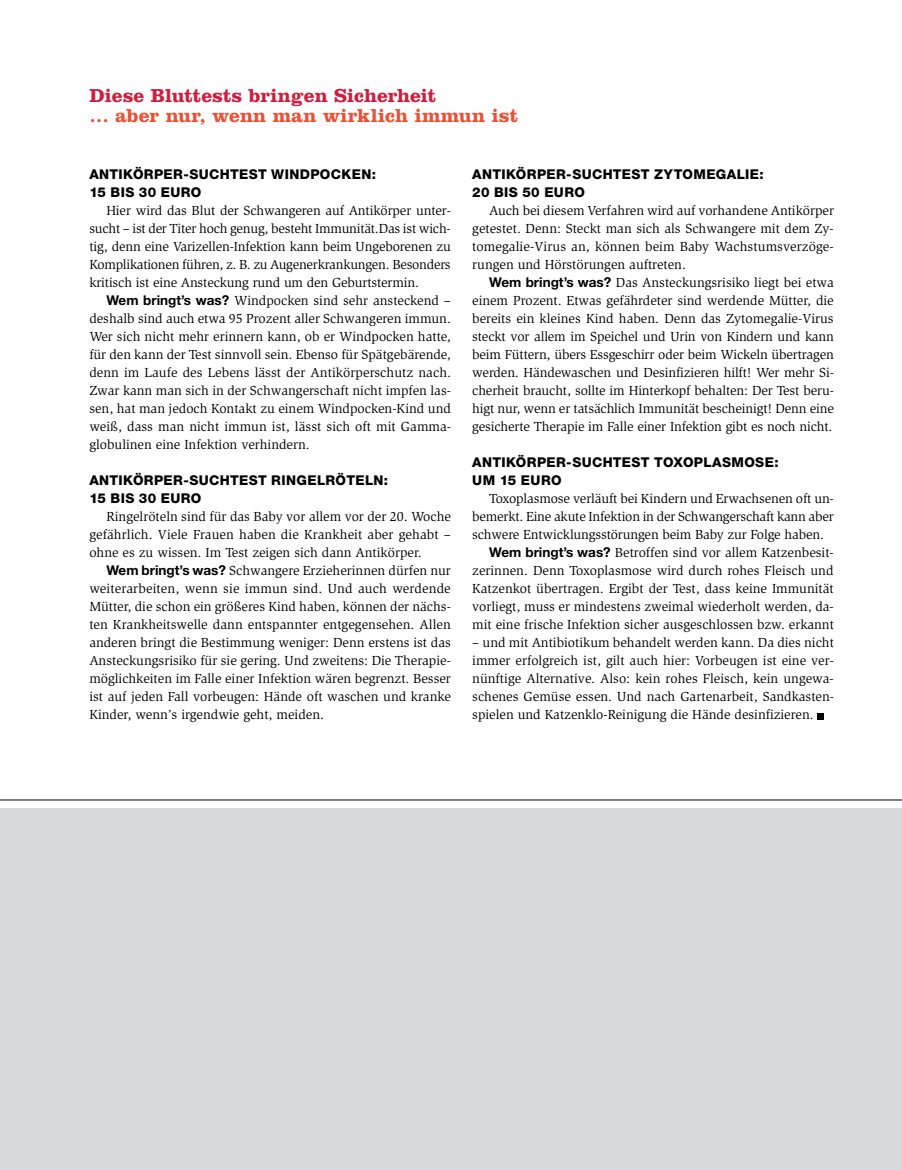
<style>
.page{position:relative;width:902px;height:1170px;background:#fff}
.page>*{position:absolute;margin:0;border:0;box-sizing:border-box;transform-origin:0 0}
.t1{font:700 19.5px "Clarendon LT";color:#e85236}
.t2{font:700 19.5px "Clarendon LT";letter-spacing:-.005em;color:#cc1f3f}
.t3{font:13.5px/18px "Slimbach LT";color:#000;text-align:justify}
.t4{font:800 13.5px/18px "Helvetica Neue LT";letter-spacing:.025em;color:#000}
.s1{font-family:"Helvetica Neue LT";font-weight:700}
</style>
<div class="page">
<div style="left:0;top:808px;width:901px;height:361px;background:#d9dadb"></div>
<hr style="left:0;top:799px;width:901px;height:1px;background:#000">
<svg style="left:817px;top:713px;width:6px;height:6px"></svg>
<h1 class="t2" style="left:89px;top:84px;width:348px">Diese Bluttests bringen Sicherheit</h1>
<h1 class="t1" style="left:89px;top:104px;width:430px">… aber nur, wenn man wirklich immun ist</h1>
<p class="t4" style="left:89px;top:165px;width:288px">ANTIKÖRPER-SUCHTEST WINDPOCKEN:<br>15 BIS 30 EU RO</p>
<p class="t3" style="left:89px;top:201px;width:363px;text-indent:17px">Hier wird das Blut der Schwangeren auf Antikörper unter&shy;sucht – ist der Titer hoch genug, besteht Immunität.Das ist wich&shy;tig, denn eine Varizellen-Infektion kann beim Ungeborenen zu Komplikationen führen, z. B. zu Augenerkrankungen. Besonders kritisch ist eine Ansteckung rund um den Geburtstermin.</p>
<p class="t3" style="left:89px;top:291px;width:363px;text-indent:17px"><span class="s1">Wem bringt’s was?</span> Windpocken sind sehr ansteckend – deshalb sind auch etwa 95 Prozent aller Schwangeren immun.<br>Wer sich nicht mehr erinnern kann, ob er Windpocken hatte, für den kann der Test sinnvoll sein. Ebenso für Spätgebärende, denn im Laufe des Lebens lässt der Antikörperschutz nach.<br>Zwar kann man sich in der Schwangerschaft nicht impfen las&shy;sen, hat man jedoch Kontakt zu einem Windpocken-Kind und weiß, dass man nicht immun ist, lässt sich oft mit Gamma&shy;globulinen eine Infektion verhindern.</p>
<p class="t4" style="left:89px;top:471px;width:300px">ANTIKÖRPER-SUCHTEST RINGELRÖTELN:<br>15 BIS 30 EU RO</p>
<p class="t3" style="left:89px;top:507px;width:363px;text-indent:17px">Ringelröteln sind für das Baby vor allem vor der 20. Woche gefährlich. Viele Frauen haben die Krankheit aber gehabt – ohne es zu wissen. Im Test zeigen sich dann Antikörper.</p>
<p class="t3" style="left:89px;top:561px;width:363px;text-indent:17px"><span class="s1">Wem bringt’s was?</span> Schwangere Erzieherinnen dürfen nur weiterarbeiten, wenn sie immun sind. Und auch werdende Mütter, die schon ein größeres Kind haben, können der nächs&shy;ten Krankheitswelle dann entspannter entgegensehen. Allen anderen bringt die Bestimmung weniger: Denn erstens ist das Ansteckungsrisiko für sie gering. Und zweitens: Die Therapie&shy;möglichkeiten im Falle einer Infektion wären begrenzt. Besser ist auf jeden Fall vorbeugen: Hände oft waschen und kranke Kinder, wenn’s irgendwie geht, meiden.</p>
<p class="t4" style="left:472px;top:165px;width:293px">ANTIKÖRPER-SUCHTEST ZYTOMEGALIE:<br>20 BIS 50 EU RO</p>
<p class="t3" style="left:472px;top:201px;width:363px;text-indent:17px">Auch bei diesem Verfahren wird auf vorhandene Antikörper getestet. Denn: Steckt man sich als Schwangere mit dem Zy&shy;tomegalie-Virus an, können beim Baby Wachstumsverzöge&shy;rungen und Hörstörungen auftreten.</p>
<p class="t3" style="left:472px;top:273px;width:363px;text-indent:17px"><span class="s1">Wem bringt’s was?</span> Das Ansteckungsrisiko liegt bei etwa einem Prozent. Etwas gefährdeter sind werdende Mütter, die bereits ein kleines Kind haben. Denn das Zytomegalie-Virus steckt vor allem im Speichel und Urin von Kindern und kann beim Füttern, übers Essgeschirr oder beim Wickeln übertragen werden. Händewaschen und Desinfizieren hilft! Wer mehr Si&shy;cherheit braucht, sollte im Hinterkopf behalten: Der Test beru&shy;higt nur, wenn er tatsächlich Immunität bescheinigt! Denn eine gesicherte Therapie im Falle einer Infektion gibt es noch nicht.</p>
<p class="t4" style="left:472px;top:453px;width:308px">ANTIKÖRPER-SUCHTEST TOXOPLASMOSE:<br>UM 15 EURO</p>
<p class="t3" style="left:489px;top:489px;width:346px">Toxoplasmose verläuft bei Kindern und Erwachsenen oft un-</p>
<p class="t3" style="left:472px;top:507px;width:363px">bemerkt. Eine akute Infektion in der Schwangerschaft kann aber</p>
<p class="t3" style="left:472px;top:525px;width:353px">schwere Entwicklungsstörungen beim Baby zur Folge haben.</p>
<p class="t3" style="left:489px;top:543px;width:346px"><span class="s1">Wem bringt’s was?</span> Betroffen sind vor allem Katzenbesit-</p>
<p class="t3" style="left:472px;top:561px;width:363px">zerinnen. Denn Toxoplasmose wird durch rohes Fleisch und</p>
<p class="t3" style="left:472px;top:579px;width:363px">Katzenkot übertragen. Ergibt der Test, dass keine Immunität</p>
<p class="t3" style="left:472px;top:597px;width:363px">vorliegt, muss er mindestens zweimal wiederholt werden, da-</p>
<p class="t3" style="left:472px;top:615px;width:363px">mit eine frische Infektion sicher ausgeschlossen bzw. erkannt</p>
<p class="t3" style="left:472px;top:633px;width:363px">– und mit Antibiotikum behandelt werden kann. Da dies nicht immer erfolgreich ist, gilt auch hier: Vorbeugen ist eine ver&shy;nünftige Alternative. Also: kein rohes Fleisch, kein ungewa&shy;schenes Gemüse essen. Und nach Gartenarbeit, Sandkasten&shy;spielen und Katzenklo-Reinigung die Hände desinfizieren.</p>
</div>
